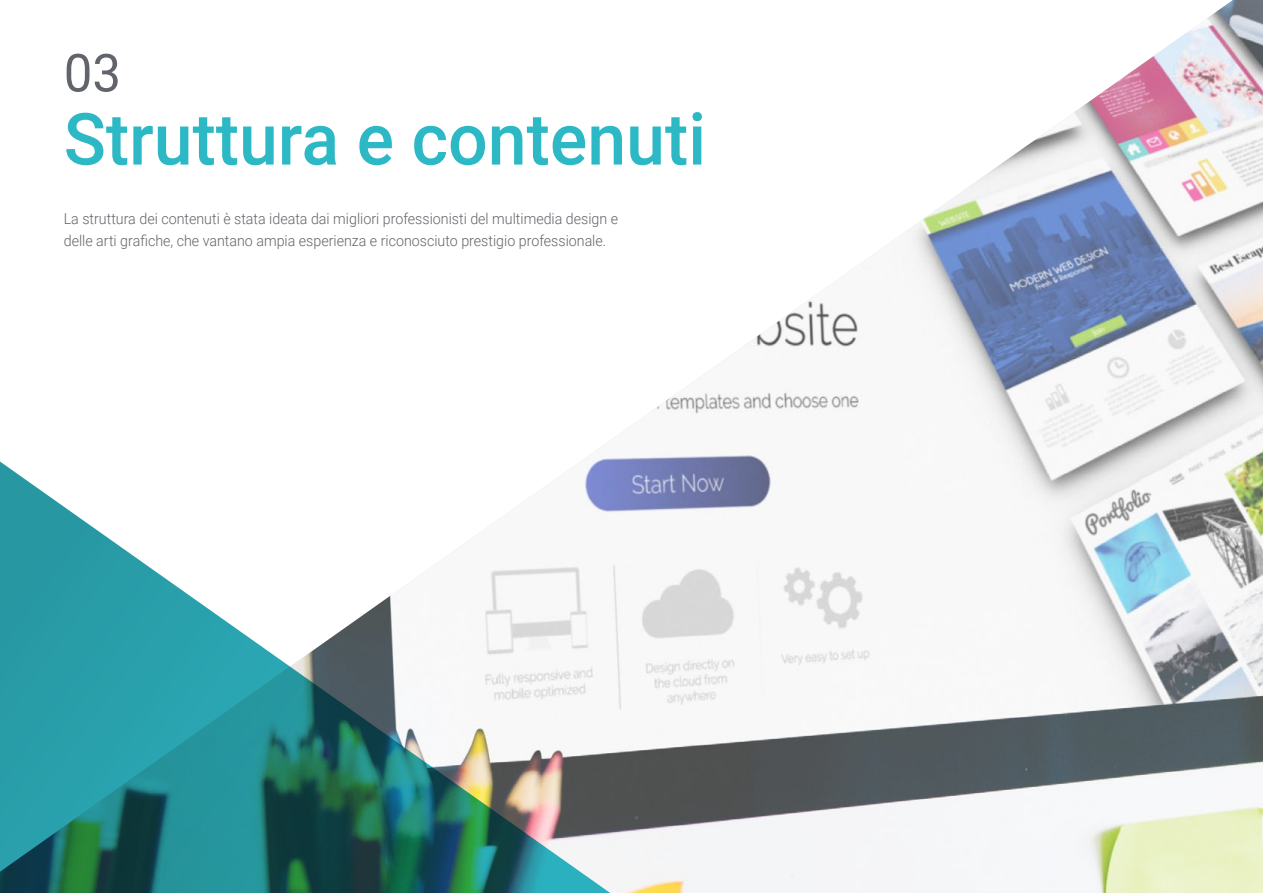
<style>
.page{position:relative;width:1263px;height:893px;background:#fff}
.page>*{position:absolute;margin:0;border:0;box-sizing:border-box;transform-origin:0 0}
.t1{font:500 72px "Roboto";color:#2db8c5}
.t2{font:52.5px "Roboto";color:#61646a}
.t3{font:300 15px/22.5px "Roboto";color:#61646a;scale:.95 1}
</style>
<div class="page">
<img style="left:604px;top:0;width:659px;height:893px">
<svg style="left:0;top:446px;width:640px;height:447px"></svg>
<h2 class="t2" style="left:64px;top:36px;width:59px">03</h2>
<h1 class="t1" style="left:64px;top:89px;width:644px">Struttura e contenuti</h1>
<p class="t3" style="left:64px;top:207px;width:585px">La struttura dei contenuti è stata ideata dai migliori professionisti del multimedia design e delle arti grafiche, che vantano ampia esperienza e riconosciuto prestigio professionale.</p>
</div>
